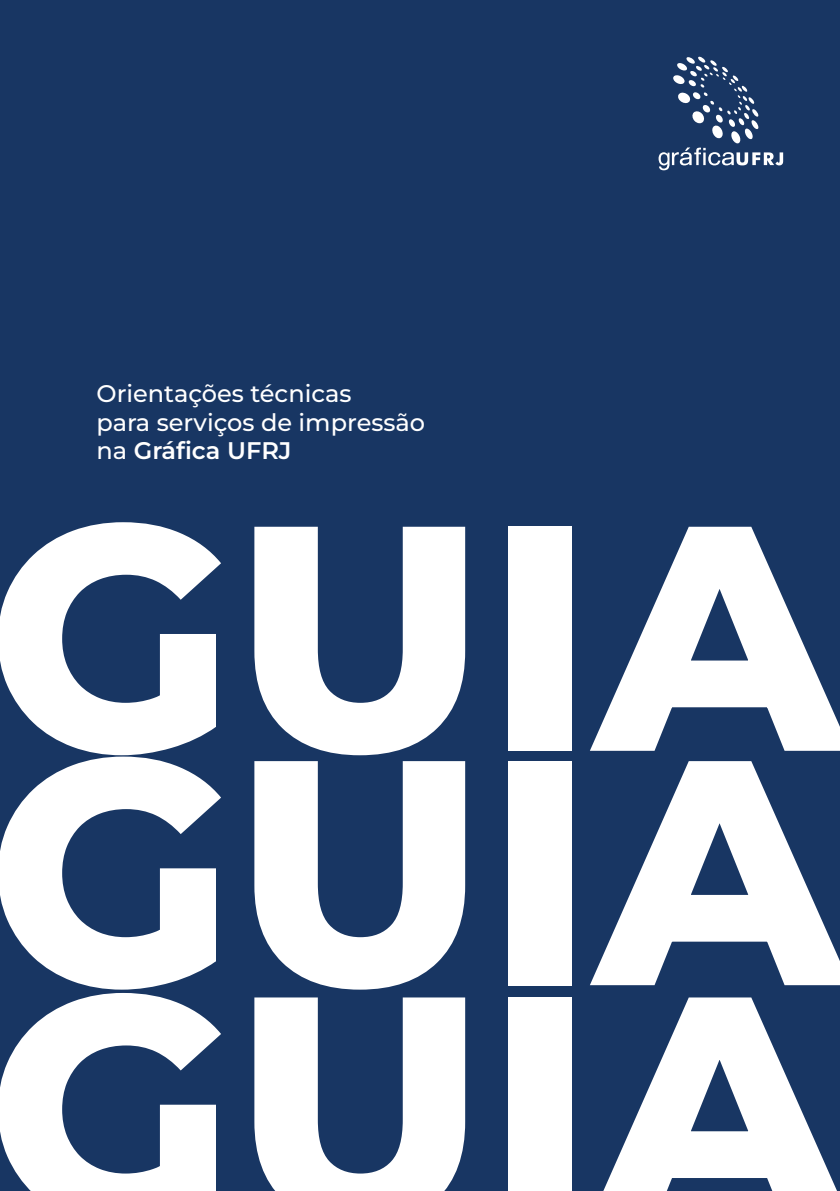
<style>
.page{position:relative;width:840px;height:1191px;background:#fff}
.page>*{position:absolute;margin:0;border:0;box-sizing:border-box;transform-origin:0 0}
.t1{font:800 320px "Montserrat";color:#fff}
.fonte_capa{font:500 24px "Montserrat";color:#fff}
.fonte_capa-2{font:600 24px "Montserrat";color:#fff}
.s1{font-weight:500}
</style>
<div class="page">
<div style="left:0;top:0;width:839px;height:1191px;background:#183663"></div>
<svg style="left:658px;top:57px;width:124px;height:113px"></svg>
<p class="fonte_capa" style="left:96px;top:377px;width:256px">Orientações técnicas</p>
<p class="fonte_capa" style="left:96px;top:406px;width:330px">para serviços de impressão</p>
<p class="fonte_capa-2" style="left:96px;top:435px;width:196px"><span class="s1">na</span> Gráfica UFRJ</p>
<p class="t1" style="left:-13px;top:424px;width:859px">GUIA</p>
<p class="t1" style="left:-13px;top:658px;width:859px">GUIA</p>
<p class="t1" style="left:-13px;top:894px;width:859px">GUIA</p>
</div>
